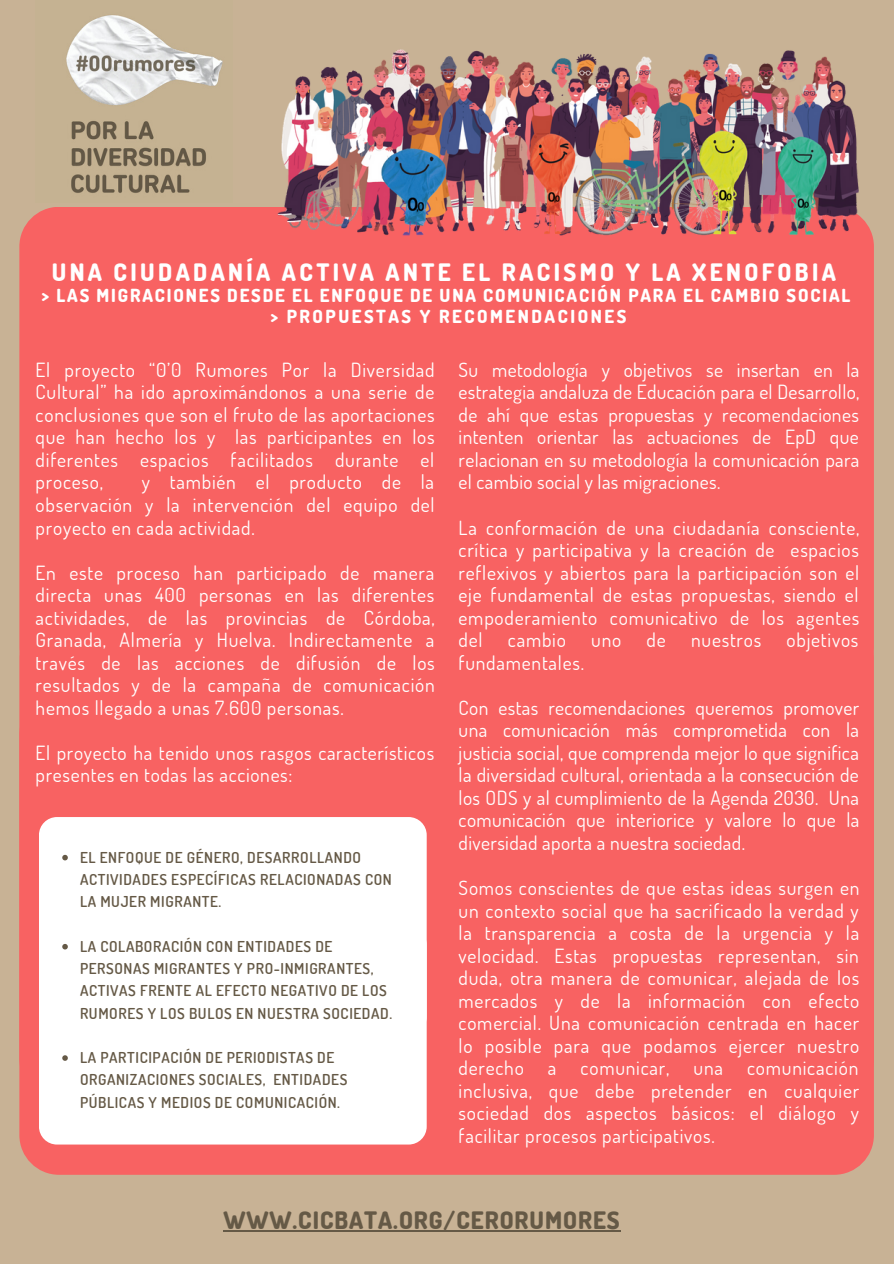
<style>
.page{position:relative;width:894px;height:1264px;background:#fff}
.page>*{position:absolute;margin:0;border:0;box-sizing:border-box;transform-origin:0 0}
.t1{font:800 24px "Dosis";letter-spacing:.14em;color:#fff}
.t2{font:800 24px "Dosis";letter-spacing:.04em;color:#655946}
.t3{font:19.5px/22.5px "Dosis";letter-spacing:.04em;color:#fff;text-align:justify}
.t4{font:800 18px/20.2px "Dosis";letter-spacing:.1em;color:#fff;text-align:center}
.t5{font:600 15px/22.2px "Dosis";letter-spacing:.04em;color:#655946}
</style>
<div class="page">
<div style="left:0;top:0;width:893px;height:1263px;background:#c8b295"></div>
<div style="left:19px;top:694px;width:854px;height:480px;background:#f86262;border-radius:40px"></div>
<div style="left:19px;top:618px;width:854px;height:480px;background:#f86262;border-radius:40px"></div>
<div style="left:19px;top:207px;width:854px;height:480px;background:#f86262;border-radius:40px"></div>
<img style="left:66px;top:15px;width:157px;height:178px">
<img style="left:277px;top:49px;width:596px;height:191px">
<div style="left:39px;top:817px;width:387px;height:218px;background:#fff;border-radius:18px"></div>
<hr style="left:223px;top:1230px;width:397px;height:1px;background:#655946">
<div style="left:39px;top:926px;width:387px;height:218px;background:#fff;border-radius:18px"></div>
<svg style="left:62px;top:854px;width:6px;height:6px"></svg>
<svg style="left:62px;top:944px;width:6px;height:5px"></svg>
<svg style="left:62px;top:1055px;width:6px;height:5px"></svg>
<p class="t1" style="left:52px;top:256px;width:785px">UNA CIUDADANÍA ACTIVA ANTE EL RACISMO Y LA XENOFOBIA</p>
<p class="t4" style="left:42px;top:285px;width:810px">&gt; LAS MIGRACIONES DESDE EL ENFOQUE DE UNA COMUNICACIÓN PARA EL CAMBIO SOCIAL &gt; PROPUESTAS Y RECOMENDACIONES</p>
<p class="t3" style="left:36px;top:358px;width:400px">El proyecto “0’0 Rumores Por la Diversidad Cultural” ha ido aproximándonos a una serie de conclusiones que son el fruto de las aportaciones que han hecho los y las participantes en los diferentes espacios facilitados durante el proceso,</p>
<p class="t3" style="left:36px;top:470px;width:400px;text-indent:106px">y también el producto de la observación y la intervención del equipo del proyecto en cada actividad.</p>
<p class="t3" style="left:36px;top:560px;width:401px">En este proceso han participado de manera directa unas 400 personas en las diferentes actividades, de las provincias de Córdoba, Granada, Almería y Huelva. Indirectamente a través de las acciones de difusión de los resultados y de la campaña de comunicación hemos llegado a unas 7.600 personas.</p>
<p class="t3" style="left:36px;top:741px;width:400px">El proyecto ha tenido unos rasgos característicos presentes en todas las acciones:</p>
<p class="t5" style="left:80px;top:845px;width:313px">EL ENFOQUE DE GÉNERO, DESARROLLANDO<br>ACTIVIDADES ESPECÍFICAS RELACIONADAS CON<br>LA MUJER MIGRANTE.</p>
<p class="t5" style="left:80px;top:934px;width:313px">LA COLABORACIÓN CON ENTIDADES DE PERSONAS MIGRANTES Y PRO-INMIGRANTES, ACTIVAS FRENTE AL EFECTO NEGATIVO DE LOS RUMORES Y LOS BULOS EN NUESTRA SOCIEDAD.</p>
<p class="t5" style="left:80px;top:1046px;width:269px">LA PARTICIPACIÓN DE PERIODISTAS DE<br>ORGANIZACIONES SOCIALES, ENTIDADES<br>PÚBLICAS Y MEDIOS DE COMUNICACIÓN.</p>
<p class="t3" style="left:458px;top:358px;width:402px">Su metodología y objetivos se insertan en la estrategia andaluza de Educación para el Desarrollo, de ahí que estas propuestas y recomendaciones intenten orientar las actuaciones de EpD que relacionan en su metodología la comunicación para el cambio social y las migraciones.</p>
<p class="t3" style="left:458px;top:515px;width:402px">La conformación de una ciudadanía consciente, crítica y participativa y la creación de espacios reflexivos y abiertos para la participación son el eje fundamental de estas propuestas, siendo el empoderamiento comunicativo de los agentes del</p>
<p class="t3" style="left:507px;top:628px;width:59px">cambio</p>
<p class="t3" style="left:591px;top:628px;width:32px">uno</p>
<p class="t3" style="left:646px;top:628px;width:21px">de</p>
<p class="t3" style="left:691px;top:628px;width:72px">nuestros</p>
<p class="t3" style="left:786px;top:628px;width:73px">objetivos</p>
<p class="t3" style="left:458px;top:650px;width:127px">fundamentales.</p>
<p class="t3" style="left:458px;top:695px;width:402px">Con estas recomendaciones queremos promover una comunicación más comprometida con la justicia social, que comprenda mejor lo que significa la diversidad cultural, orientada a la consecución de los ODS y al cumplimiento de la Agenda 2030. Una comunicación que interiorice y valore lo que la diversidad aporta a nuestra sociedad.</p>
<p class="t3" style="left:458px;top:876px;width:402px">Somos conscientes de que estas ideas surgen en un contexto social que ha sacrificado la verdad y la transparencia a costa de la urgencia y la velocidad. Estas propuestas representan, sin duda, otra manera de comunicar, alejada de los mercados y de la información con efecto comercial. Una comunicación centrada en hacer lo posible para que podamos ejercer nuestro derecho a comunicar, una comunicación inclusiva, que debe pretender en cualquier sociedad dos aspectos básicos: el diálogo y facilitar procesos participativos.</p>
<p class="t2" style="left:223px;top:1203px;width:397px">WWW.CICBATA.ORG/CERORUMORES</p>
</div>
